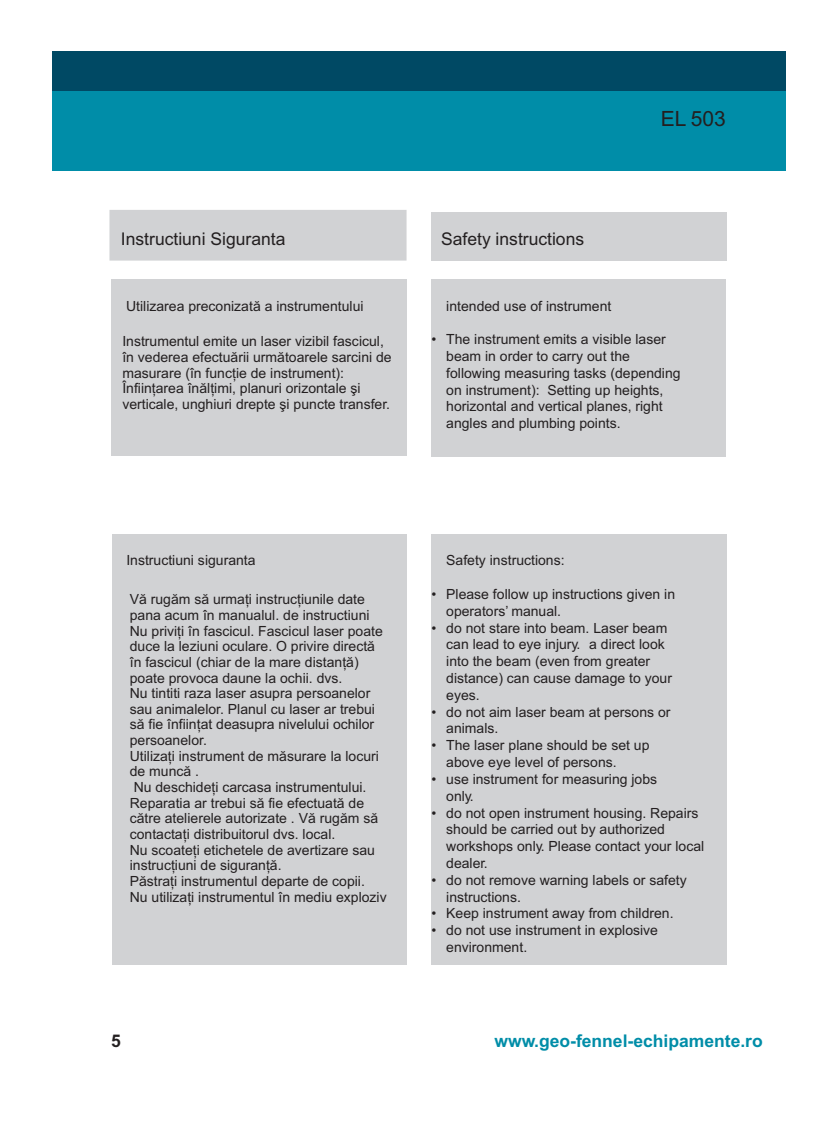
<style>
.page{position:relative;width:837px;height:1145px;background:#fff}
.page>*{position:absolute;margin:0;border:0;box-sizing:border-box;transform-origin:0 0}
.t1{font:21px "Arial";color:#231f20}
.t2{font:17.5px "Arial";color:#231f20}
.t3{font:700 17.5px "Arial";color:#008da8}
.t4{font:700 17.5px "Arial";color:#231f20}
.t5{font:14px/16.8px "Arial";color:#231f20}
</style>
<div class="page">
<div style="left:52px;top:91px;width:733px;height:79px;background:#008da8"></div>
<div style="left:111px;top:279px;width:295px;height:177px;background:#d1d2d4"></div>
<div style="left:112px;top:534px;width:294px;height:430px;background:#d1d2d4"></div>
<div style="left:110px;top:211px;width:295px;height:49px;background:#d1d2d4"></div>
<div style="left:109px;top:210px;width:297px;height:50px;border:2px solid #d1d2d4"></div>
<div style="left:431px;top:279px;width:295px;height:178px;background:#d1d2d4"></div>
<div style="left:431px;top:212px;width:295px;height:48px;background:#d1d2d4"></div>
<div style="left:431px;top:534px;width:295px;height:430px;background:#d1d2d4"></div>
<div style="left:52px;top:51px;width:733px;height:40px;background:#004964"></div>
<h1 class="t1" style="left:660px;top:111px;width:66px">EL 503</h1>
<p class="t2" style="left:121px;top:233px;width:166px">Instructiuni Siguranta</p>
<p class="t2" style="left:441px;top:233px;width:144px">Safety instructions</p>
<p class="t5" style="left:126px;top:298px;width:239px">Utilizarea preconizatã a instrumentului</p>
<p class="t5" style="left:122px;top:335px;width:271px;line-height:15.6px">Instrumentul emite un laser vizibil fascicul, în vederea efectuãrii urmãtoarele sarcini de masurare (în funcþie de instrument):<br>Înfiinþarea înãlþimi, planuri orizontale þi verticale, unghiuri drepte þi puncte transfer.</p>
<p class="t5" style="left:431px;top:332px;width:6px">•</p>
<p class="t5" style="left:446px;top:298px;width:166px">intended use of instrument</p>
<p class="t5" style="left:446px;top:332px;width:236px">The instrument emits a visible laser beam in order to carry out the following measuring tasks (depending on instrument): Setting up heights, horizontal and vertical planes, right angles and plumbing points.</p>
<p class="t5" style="left:126px;top:553px;width:131px">Instructiuni siguranta</p>
<p class="t5" style="left:130px;top:593px;width:258px;line-height:15.6px">Vã rugãm sã urmaþi instrucþiunile date pana acum în manualul. de instructiuni Nu priviþi în fascicul. Fascicul laser poate duce la leziuni oculare. O privire directã în fascicul (chiar de la mare distanþã) poate provoca daune la ochii. dvs.<br>Nu tintiti raza laser asupra persoanelor sau animalelor. Planul cu laser ar trebui sã fie înfiinþat deasupra nivelului ochilor persoanelor.<br>Utilizaþi instrument de mãsurare la locuri de muncã .<br>Nu deschideþi carcasa instrumentului.<br>Reparatia ar trebui sã fie efectuatã de cãtre atelierele autorizate . Vã rugãm sã contactaþi distribuitorul dvs. local.<br>Nu scoateþi etichetele de avertizare sau instrucþiuni de siguranþã.<br>Pãstraþi instrumentul departe de copii.<br>Nu utilizaþi instrumentul în mediu exploziv</p>
<p class="t5" style="left:431px;top:587px;width:6px">•</p>
<p class="t5" style="left:431px;top:620px;width:6px">•</p>
<p class="t5" style="left:431px;top:704px;width:6px">•</p>
<p class="t5" style="left:431px;top:738px;width:6px">•</p>
<p class="t5" style="left:431px;top:772px;width:6px">•</p>
<p class="t5" style="left:431px;top:805px;width:6px">•</p>
<p class="t5" style="left:431px;top:872px;width:6px">•</p>
<p class="t5" style="left:431px;top:906px;width:6px">• •</p>
<p class="t5" style="left:446px;top:553px;width:120px">Safety instructions:</p>
<p class="t5" style="left:446px;top:587px;width:259px">Please follow up instructions given in operators’ manual.<br>do not stare into beam. Laser beam<br>can lead to eye injury. a direct look<br>into the beam (even from greater distance) can cause damage to your eyes.<br>do not aim laser beam at persons or animals.<br>The laser plane should be set up<br>above eye level of persons.<br>use instrument for measuring jobs<br>only.<br>do not open instrument housing. Repairs should be carried out by authorized workshops only. Please contact your local dealer.<br>do not remove warning labels or safety instructions.<br>Keep instrument away from children.<br>do not use instrument in explosive environment.</p>
<p class="t4" style="left:111px;top:1033px;width:11px">5</p>
<p class="t3" style="left:494px;top:1033px;width:269px">www.geo-fennel-echipamente.ro</p>
</div>
